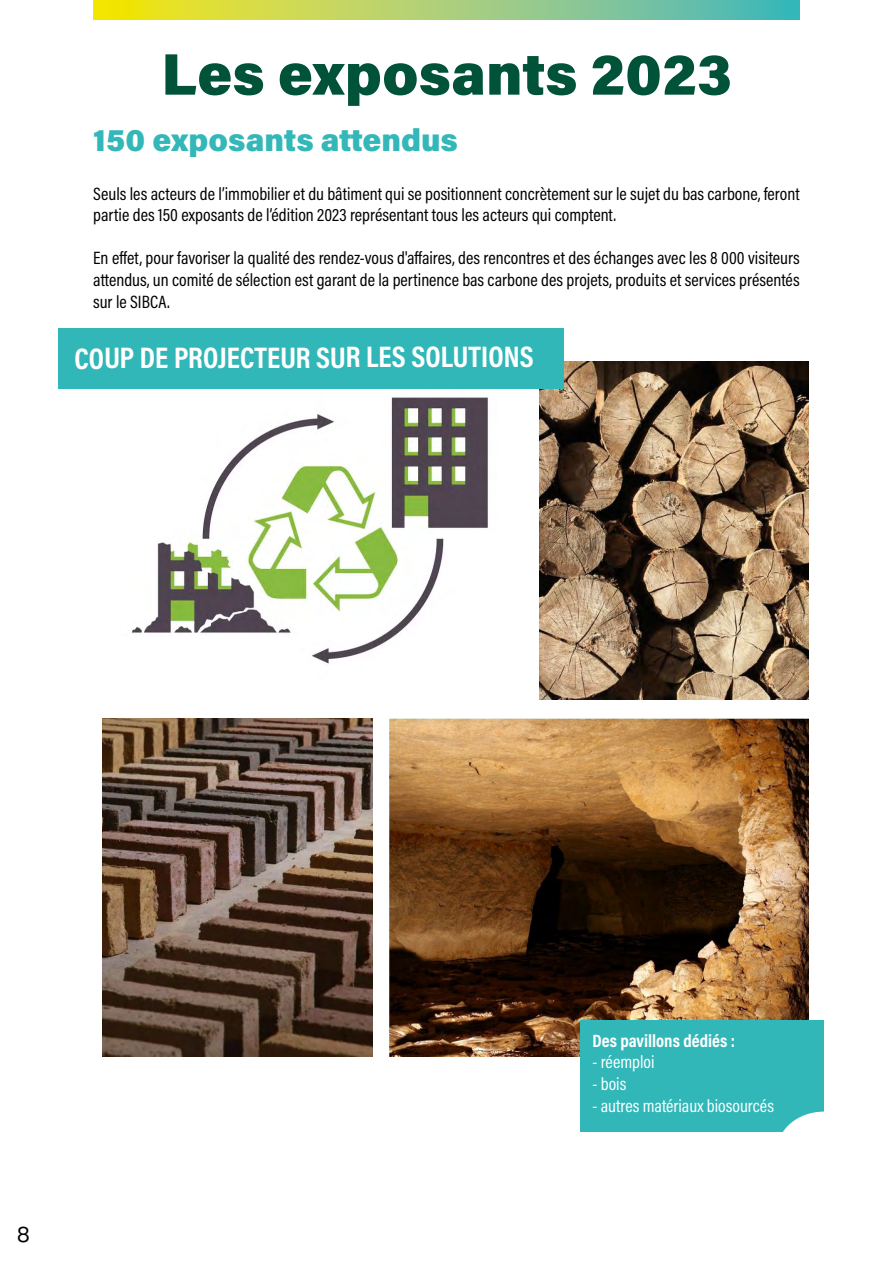
<style>
.page{position:relative;width:893px;height:1263px;background:#fff}
.page>*{position:absolute;margin:0;border:0;box-sizing:border-box;transform-origin:0 0}
.t1{font:900 58.5px "Acumin Pro";color:#005239}
.t2{font:900 31.5px "Acumin Pro";color:#34b7b8}
.t3{font:30px "Acumin Variable Concept";letter-spacing:-.005em;color:#fff}
.t4{font:21px "Poppins";color:#000}
.t5{font:18px/21.6px "Acumin Pro Cond";color:#000}
.t6{font:18px "Acumin Pro Cond";color:#fff}
.t7{font:700 18px "Acumin Pro Cond";color:#fff}
</style>
<div class="page">
<svg style="left:93px;top:0;width:707px;height:19px;background:#a5cf71"></svg>
<img style="left:389px;top:719px;width:420px;height:337px">
<img style="left:103px;top:719px;width:269px;height:337px">
<img style="left:539px;top:362px;width:270px;height:337px">
<img style="left:131px;top:397px;width:357px;height:267px">
<div style="left:580px;top:1020px;width:244px;height:112px;background:#32b7b9"></div>
<svg style="left:783px;top:1111px;width:41px;height:21px"></svg>
<div style="left:58px;top:328px;width:505px;height:61px;background:#32b7b9"></div>
<h1 class="t1" style="left:161px;top:33px;width:572px">Les exposants 2023</h1>
<h2 class="t2" style="left:93px;top:118px;width:366px">150 exposants attendus</h2>
<p class="t5" style="left:93px;top:182px;width:708px">Seuls les acteurs de l’immobilier et du bâtiment qui se positionnent concrètement sur le sujet du bas carbone, feront partie des 150 exposants de l’édition 2023 représentant tous les acteurs qui comptent.</p>
<p class="t5" style="left:93px;top:247px;width:708px;text-align:justify">En effet, pour favoriser la qualité des rendez-vous d'affaires, des rencontres et des échanges avec les 8 000 visiteurs attendus, un comité de sélection est garant de la pertinence bas carbone des projets, produits et services présentés sur le SIBCA.</p>
<h3 class="t3" style="left:75px;top:337px;width:461px">COUP DE PROJECTEUR SUR LES SOLUTIONS</h3>
<p class="t4" style="left:17px;top:1222px;width:15px">8</p>
<p class="t7" style="left:592px;top:1029px;width:144px">Des pavillons dédiés :</p>
<p class="t6" style="left:592px;top:1050px;width:64px">- réemploi</p>
<p class="t6" style="left:592px;top:1072px;width:35px">- bois</p>
<p class="t6" style="left:592px;top:1094px;width:183px">- autres matériaux biosourcés</p>
</div>
